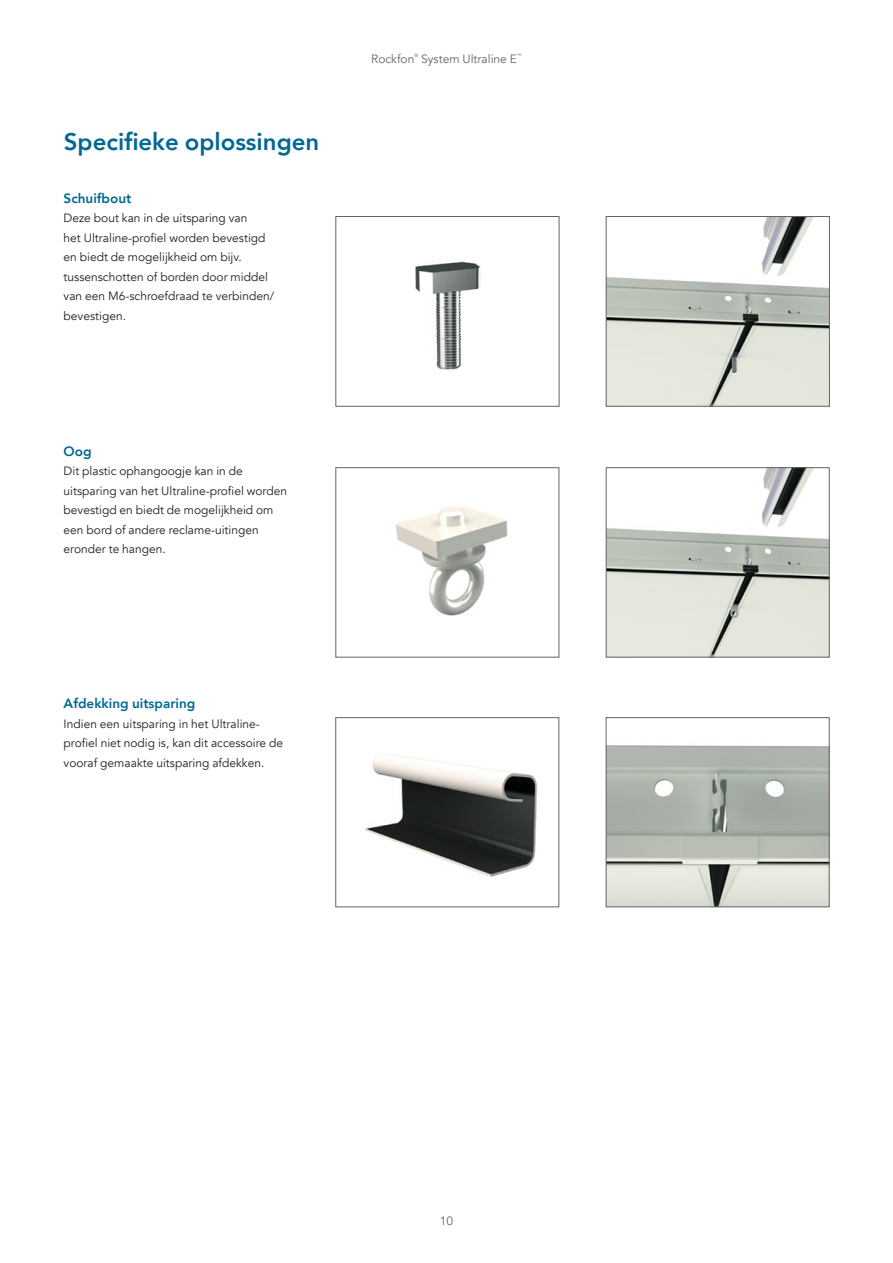
<style>
.page{position:relative;width:893px;height:1263px;background:#fff}
.page>*{position:absolute;margin:0;border:0;box-sizing:border-box;transform-origin:0 0}
.t1{font:800 24px "Avenir";color:#006893}
.t2{font:800 13.5px "Avenir";color:#006893}
.t3{font:12px/19.5px "Avenir";color:#231f20}
.t4{font:12px "Avenir";color:#636466}
.t5{font:4.8px "Avenir";color:#636466}
</style>
<div class="page">
<img style="left:415px;top:261px;width:66px;height:110px">
<img style="left:608px;top:218px;width:220px;height:186px">
<div style="left:606px;top:216px;width:224px;height:190px;border:1px solid #636466"></div>
<img style="left:365px;top:754px;width:173px;height:123px">
<div style="left:336px;top:717px;width:223px;height:190px;border:1px solid #636466"></div>
<img style="left:608px;top:745px;width:219px;height:160px">
<div style="left:606px;top:717px;width:223px;height:190px;border:1px solid #636466"></div>
<img style="left:395px;top:507px;width:113px;height:109px">
<img style="left:608px;top:469px;width:219px;height:186px">
<div style="left:606px;top:467px;width:223px;height:190px;border:1px solid #636466"></div>
<h1 class="t1" style="left:64px;top:123px;width:257px">Specifieke oplossingen</h1>
<p class="t2" style="left:64px;top:188px;width:69px">Schuifbout</p>
<p class="t3" style="left:64px;top:209px;width:212px">Deze bout kan in de uitsparing van<br>het Ultraline-profiel worden bevestigd en biedt de mogelijkheid om bijv. tussenschotten of borden door middel van een M6-schroefdraad te verbinden/ bevestigen.</p>
<p class="t2" style="left:64px;top:440px;width:29px">Oog</p>
<p class="t3" style="left:64px;top:461px;width:225px">Dit plastic ophangoogje kan in de uitsparing van het Ultraline-profiel worden bevestigd en biedt de mogelijkheid om een bord of andere reclame-uitingen eronder te hangen.</p>
<p class="t4" style="left:371px;top:52px;width:45px">Rockfon</p>
<p class="t5" style="left:414px;top:53px;width:5px">®</p>
<p class="t4" style="left:421px;top:52px;width:97px">System Ultraline E</p>
<p class="t5" style="left:517px;top:53px;width:6px">™</p>
<p class="t2" style="left:64px;top:693px;width:133px">Afdekking uitsparing</p>
<p class="t3" style="left:64px;top:714px;width:221px">Indien een uitsparing in het Ultraline&shy;profiel niet nodig is, kan dit accessoire de vooraf gemaakte uitsparing afdekken.</p>
<p class="t4" style="left:440px;top:1213px;width:15px">10</p>
</div>
